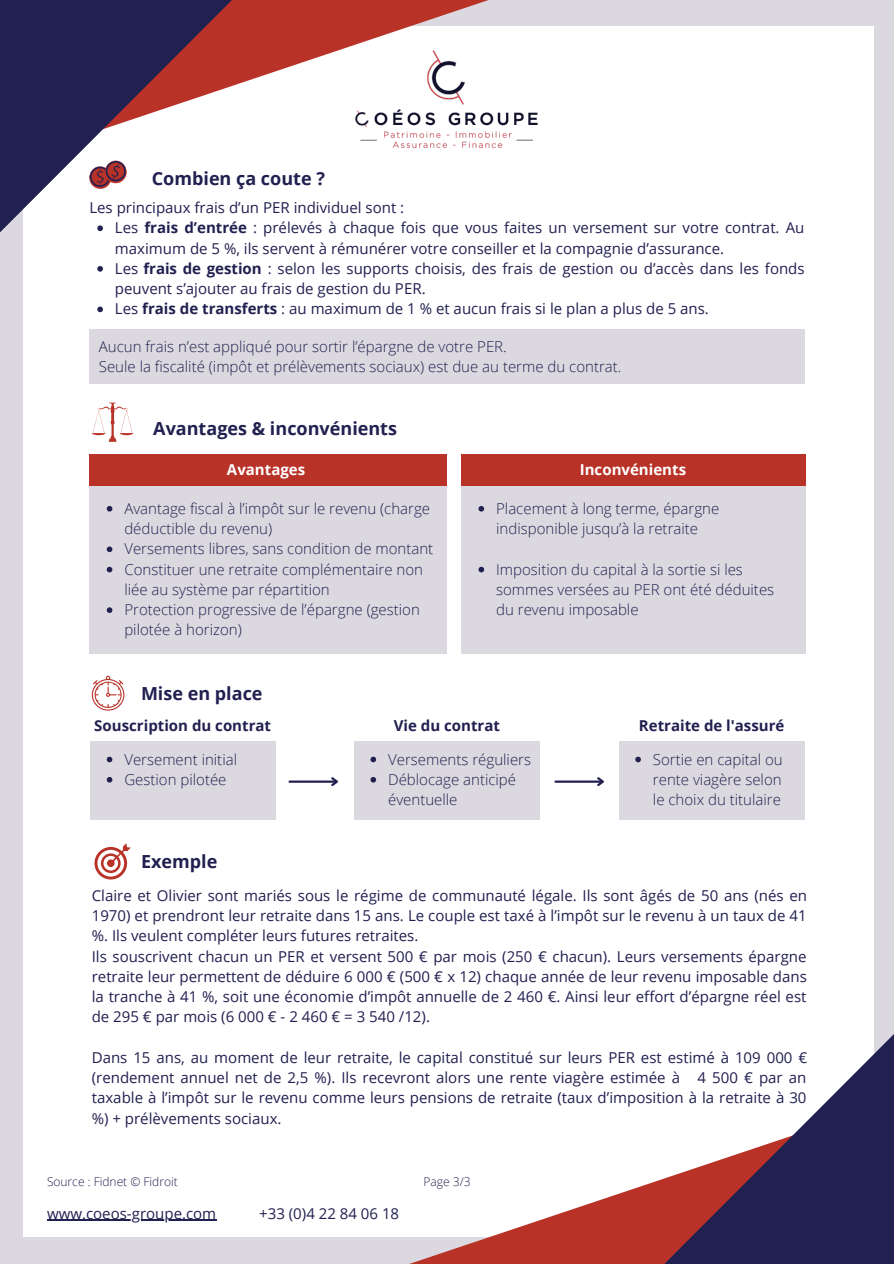
<style>
.page{position:relative;width:894px;height:1264px;background:#fff}
.page>*{position:absolute;margin:0;border:0;box-sizing:border-box;transform-origin:0 0}
.t1{font:700 18px "Open Sans";color:#222050}
.t2{font:15px/20.2px "Open Sans";color:#222050;text-align:justify}
.t3{font:300 15px/20.2px "Open Sans";color:#222050}
.t4{font:700 15px "Open Sans";color:#222050}
.t5{font:700 15px "Open Sans";color:#fff}
.t6{font:300 12px "Open Sans";color:#222050}
.s1{font-weight:700}
</style>
<div class="page">
<div style="left:0;top:0;width:893px;height:1263px;background:#dbd9df"></div>
<div style="left:23px;top:26px;width:850px;height:1210px;background:#fff"></div>
<svg style="left:99px;top:0;width:390px;height:313px"></svg>
<svg style="left:0;top:0;width:243px;height:236px"></svg>
<svg style="left:406px;top:862px;width:468px;height:401px"></svg>
<svg style="left:652px;top:1028px;width:241px;height:235px"></svg>
<img style="left:350px;top:50px;width:188px;height:101px">
<svg style="left:89px;top:159px;width:39px;height:30px"></svg>
<div style="left:89px;top:329px;width:715px;height:55px;background:#dbd9df"></div>
<svg style="left:92px;top:402px;width:41px;height:40px"></svg>
<div style="left:89px;top:454px;width:357px;height:32px;background:#b93228"></div>
<div style="left:89px;top:486px;width:358px;height:167px;background:#dbd9df"></div>
<div style="left:461px;top:454px;width:343px;height:32px;background:#b93228"></div>
<div style="left:461px;top:486px;width:344px;height:167px;background:#dbd9df"></div>
<svg style="left:92px;top:675px;width:32px;height:35px"></svg>
<div style="left:90px;top:741px;width:186px;height:78px;background:#dbd9df"></div>
<div style="left:354px;top:741px;width:185px;height:78px;background:#dbd9df"></div>
<div style="left:619px;top:741px;width:185px;height:78px;background:#dbd9df"></div>
<svg style="left:94px;top:843px;width:36px;height:36px"></svg>
<svg style="left:97px;top:225px;width:6px;height:6px"></svg>
<svg style="left:97px;top:266px;width:6px;height:6px"></svg>
<svg style="left:97px;top:306px;width:6px;height:6px"></svg>
<hr style="left:47px;top:1219px;width:169px;height:1px;background:#222050">
<svg style="left:107px;top:506px;width:5px;height:5px"></svg>
<svg style="left:107px;top:546px;width:5px;height:6px"></svg>
<svg style="left:107px;top:566px;width:5px;height:6px"></svg>
<svg style="left:107px;top:607px;width:5px;height:6px"></svg>
<svg style="left:478px;top:506px;width:6px;height:5px"></svg>
<svg style="left:478px;top:566px;width:6px;height:6px"></svg>
<svg style="left:107px;top:756px;width:5px;height:6px"></svg>
<svg style="left:107px;top:777px;width:5px;height:5px"></svg>
<svg style="left:370px;top:756px;width:6px;height:6px"></svg>
<svg style="left:370px;top:777px;width:6px;height:5px"></svg>
<svg style="left:635px;top:756px;width:5px;height:6px"></svg>
<hr style="left:289px;top:780px;width:47px;height:2px;background:#222050">
<svg style="left:329px;top:777px;width:9px;height:9px"></svg>
<hr style="left:555px;top:780px;width:47px;height:2px;background:#222050">
<svg style="left:595px;top:777px;width:9px;height:9px"></svg>
<p class="t1" style="left:152px;top:166px;width:175px">Combien ça coute ?</p>
<p class="t2" style="left:89px;top:197px;width:316px">Les principaux frais d’un PER individuel sont :</p>
<p class="t2" style="left:115px;top:217px;width:690px">Les <span class="s1">frais d’entrée</span> : prélevés à chaque fois que vous faites un versement sur votre contrat. Au maximum de 5 %, ils servent à rémunérer votre conseiller et la compagnie d’assurance.</p>
<p class="t2" style="left:115px;top:258px;width:691px">Les <span class="s1">frais de gestion</span> : selon les supports choisis, des frais de gestion ou d’accès dans les fonds peuvent s’ajouter au frais de gestion du PER.</p>
<p class="t2" style="left:115px;top:298px;width:595px">Les <span class="s1">frais de transferts</span> : au maximum de 1 % et aucun frais si le plan a plus de 5 ans.</p>
<p class="t3" style="left:99px;top:336px;width:409px">Aucun frais n’est appliqué pour sortir l’épargne de votre PER.</p>
<p class="t3" style="left:99px;top:356px;width:524px">Seule la fiscalité (impôt et prélèvements sociaux) est due au terme du contrat.</p>
<p class="t1" style="left:153px;top:416px;width:245px">Avantages &amp; inconvénients</p>
<p class="t5" style="left:227px;top:458px;width:80px">Avantages</p>
<p class="t5" style="left:579px;top:458px;width:108px">Inconvénients</p>
<p class="t3" style="left:124px;top:498px;width:307px">Avantage fiscal à l’impôt sur le revenu (charge déductible du revenu)</p>
<p class="t3" style="left:124px;top:538px;width:310px">Versements libres, sans condition de montant</p>
<p class="t3" style="left:124px;top:558px;width:300px">Constituer une retraite complémentaire non liée au système par répartition</p>
<p class="t3" style="left:124px;top:599px;width:297px">Protection progressive de l’épargne (gestion pilotée à horizon)</p>
<p class="t3" style="left:496px;top:498px;width:224px">Placement à long terme, épargne indisponible jusqu’à la retraite</p>
<p class="t3" style="left:496px;top:558px;width:279px">Imposition du capital à la sortie si les sommes versées au PER ont été déduites du revenu imposable</p>
<p class="t1" style="left:141px;top:681px;width:123px">Mise en place</p>
<p class="t4" style="left:94px;top:714px;width:178px">Souscription du contrat</p>
<p class="t4" style="left:393px;top:714px;width:108px">Vie du contrat</p>
<p class="t4" style="left:638px;top:714px;width:147px">Retraite de l'assuré</p>
<p class="t3" style="left:124px;top:748px;width:114px">Versement initial</p>
<p class="t3" style="left:124px;top:769px;width:104px">Gestion pilotée</p>
<p class="t3" style="left:388px;top:748px;width:144px">Versements réguliers</p>
<p class="t3" style="left:388px;top:769px;width:129px">Déblocage anticipé éventuelle</p>
<p class="t3" style="left:652px;top:748px;width:131px;text-align:justify">Sortie en capital ou rente viagère selon le choix du titulaire</p>
<p class="t1" style="left:141px;top:849px;width:78px">Exemple</p>
<p class="t2" style="left:92px;top:884px;width:716px">Claire et Olivier sont mariés sous le régime de communauté légale. Ils sont âgés de 50 ans (nés en 1970) et prendront leur retraite dans 15 ans. Le couple est taxé à l’impôt sur le revenu à un taux de 41 %. Ils veulent compléter leurs futures retraites.</p>
<p class="t2" style="left:92px;top:945px;width:716px">Ils souscrivent chacun un PER et versent 500 € par mois (250 € chacun). Leurs versements épargne retraite leur permettent de déduire 6 000 € (500 € x 12) chaque année de leur revenu imposable dans la tranche à 41 %, soit une économie d’impôt annuelle de 2 460 €. Ainsi leur effort d’épargne réel est de 295 € par mois (6 000 € - 2 460 € = 3 540 /12).</p>
<p class="t2" style="left:92px;top:1046px;width:716px">Dans 15 ans, au moment de leur retraite, le capital constitué sur leurs PER est estimé à 109 000 € (rendement annuel net de 2,5 %). Ils recevront alors une rente viagère estimée à 4 500 € par an taxable à l’impôt sur le revenu comme leurs pensions de retraite (taux d’imposition à la retraite à 30 %) + prélèvements sociaux.</p>
<p class="t6" style="left:47px;top:1173px;width:132px">Source : Fidnet © Fidroit</p>
<p class="t6" style="left:423px;top:1173px;width:49px">Page 3/3</p>
<p class="t2" style="left:47px;top:1202px;width:171px">www.coeos-groupe.com</p>
<p class="t2" style="left:259px;top:1202px;width:141px">+33 (0)4 22 84 06 18</p>
</div>
